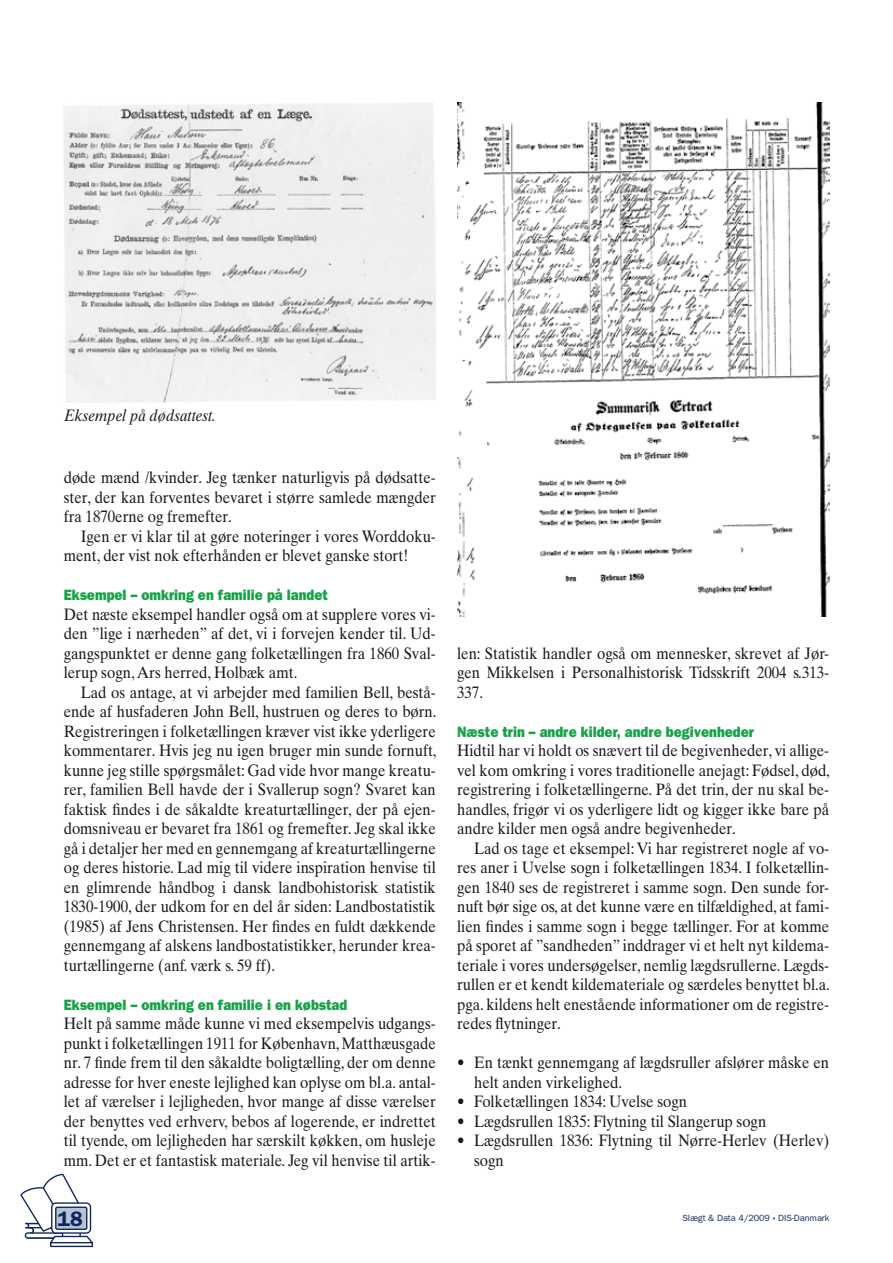
<style>
.page{position:relative;width:893px;height:1263px;background:#fff}
.page>*{position:absolute;margin:0;border:0;box-sizing:border-box;transform-origin:0 0}
.t1{font:600 21px "Franklin Gothic";color:#0d245c}
.t2{font:16.5px/19.5px "Times Ten";color:#1a171c;text-align:justify;scale:.9 1}
.t3{font:italic 16.5px "Times Ten";color:#1a171c;scale:.9 1}
.t4{font:800 15px "Franklin Gothic";color:#16a345;scale:.9 1}
.t5{font:9px "Franklin Gothic";color:#0d245c}
.s1{font-weight:800}
</style>
<div class="page">
<svg style="left:20px;top:1174px;width:73px;height:73px"></svg>
<img style="left:64px;top:102px;width:372px;height:301px">
<img style="left:457px;top:102px;width:372px;height:514px">
<p class="t3" style="left:64px;top:406px;width:171px">Eksempel på dødsattest.</p>
<p class="t2" style="left:64px;top:468px;width:415px">døde mænd /kvinder. Jeg tænker naturligvis på dødsatte&shy;ster, der kan forventes bevaret i større samlede mængder fra 1870erne og fremefter.</p>
<p class="t2" style="left:64px;top:526px;width:415px;text-indent:17px">Igen er vi klar til at gøre noteringer i vores Worddoku&shy;ment, der vist nok efterhånden er blevet ganske stort!</p>
<p class="t4" style="left:64px;top:586px;width:295px">Eksempel – omkring en familie på landet</p>
<p class="t2" style="left:64px;top:604px;width:415px">Det næste eksempel handler også om at supplere vores vi&shy;den ”lige i nærheden” af det, vi i forvejen kender til. Ud&shy;gangspunktet er denne gang folketællingen fra 1860 Sval&shy;lerup sogn, Ars herred, Holbæk amt.</p>
<p class="t2" style="left:64px;top:682px;width:416px;text-align:left;text-indent:17px">Lad os antage, at vi arbejder med familien Bell, bestå&shy;ende af husfaderen John Bell, hustruen og deres to børn.<br>Registreringen i folketællingen kræver vist ikke yderligere kommentarer. Hvis jeg nu igen bruger min sunde fornuft, kunne jeg stille spørgsmålet: Gad vide hvor mange kreatu&shy;rer, familien Bell havde der i Svallerup sogn? Svaret kan faktisk findes i de såkaldte kreaturtællinger, der på ejen‑ domsniveau er bevaret fra 1861 og fremefter. Jeg skal ikke gå i detaljer her med en gennemgang af kreaturtællingerne og deres historie. Lad mig til videre inspiration henvise til en glimrende håndbog i dansk landbohistorisk statistik 1830-1900, der udkom for en del år siden: Landbostatistik (1985) af Jens Christensen. Her findes en fuldt dækkende gennemgang af alskens landbostatistikker, herunder krea&shy;turtællingerne (anf. værk s. 59 ff).</p>
<p class="t4" style="left:64px;top:996px;width:317px">Eksempel – omkring en familie i en købstad</p>
<p class="t2" style="left:64px;top:1014px;width:415px">Helt på samme måde kunne vi med eksempelvis udgangs&shy;punkt i folketællingen 1911 for København, Matthæusgade nr. 7 finde frem til den såkaldte boligtælling, der om denne adresse for hver eneste lejlighed kan oplyse om bl.a. antal&shy;let af værelser i lejligheden, hvor mange af disse værelser der benyttes ved erhverv, bebos af logerende, er indrettet til tyende, om lejligheden har særskilt køkken, om husleje mm. Det er et fantastisk materiale. Jeg vil henvise til artik-</p>
<p class="t2" style="left:457px;top:643px;width:415px">len: Statistik handler også om mennesker, skrevet af Jør&shy;gen Mikkelsen i Personalhistorisk Tidsskrift 2004 s.313- 337.</p>
<p class="t4" style="left:457px;top:723px;width:331px">Næste trin – andre kilder, andre begivenheder</p>
<p class="t2" style="left:457px;top:741px;width:416px">Hidtil har vi holdt os snævert til de begivenheder, vi allige&shy;vel kom omkring i vores traditionelle anejagt: Fødsel, død, registrering i folketællingerne. På det trin, der nu skal be&shy;handles, frigør vi os yderligere lidt og kigger ikke bare på andre kilder men også andre begivenheder.</p>
<p class="t2" style="left:457px;top:838px;width:416px;text-indent:17px">Lad os tage et eksempel: Vi har registreret nogle af vo&shy;res aner i Uvelse sogn i folketællingen 1834. I folketællin&shy;gen 1840 ses de registreret i samme sogn. Den sunde for&shy;nuft bør sige os, at det kunne være en tilfældighed, at fami&shy;lien findes i samme sogn i begge tællinger. For at komme på sporet af ”sandheden” inddrager vi et helt nyt kildema&shy;teriale i vores undersøgelser, nemlig lægdsrullerne. Lægds&shy;rullen er et kendt kildemateriale og særdeles benyttet bl.a. pga. kildens helt enestående informationer om de registre&shy;redes flytninger.</p>
<p class="t2" style="left:474px;top:1053px;width:396px;text-indent:-17px">• En tænkt gennemgang af lægdsruller afslører måske en helt anden virkelighed.</p>
<p class="t2" style="left:457px;top:1092px;width:257px">• Folketællingen 1834: Uvelse sogn</p>
<p class="t2" style="left:457px;top:1111px;width:345px">• Lægdsrullen 1835: Flytning til Slangerup sogn</p>
<p class="t2" style="left:474px;top:1131px;width:396px;text-indent:-17px">• Lægdsrullen 1836: Flytning til Nørre-Herlev (Herlev) sogn</p>
<p class="t1" style="left:58px;top:1206px;width:27px">18</p>
<p class="t5" style="left:682px;top:1213px;width:148px">Slægt &amp; Data 4/2009 <span class="s1">·</span> DIS-Danmark</p>
</div>
